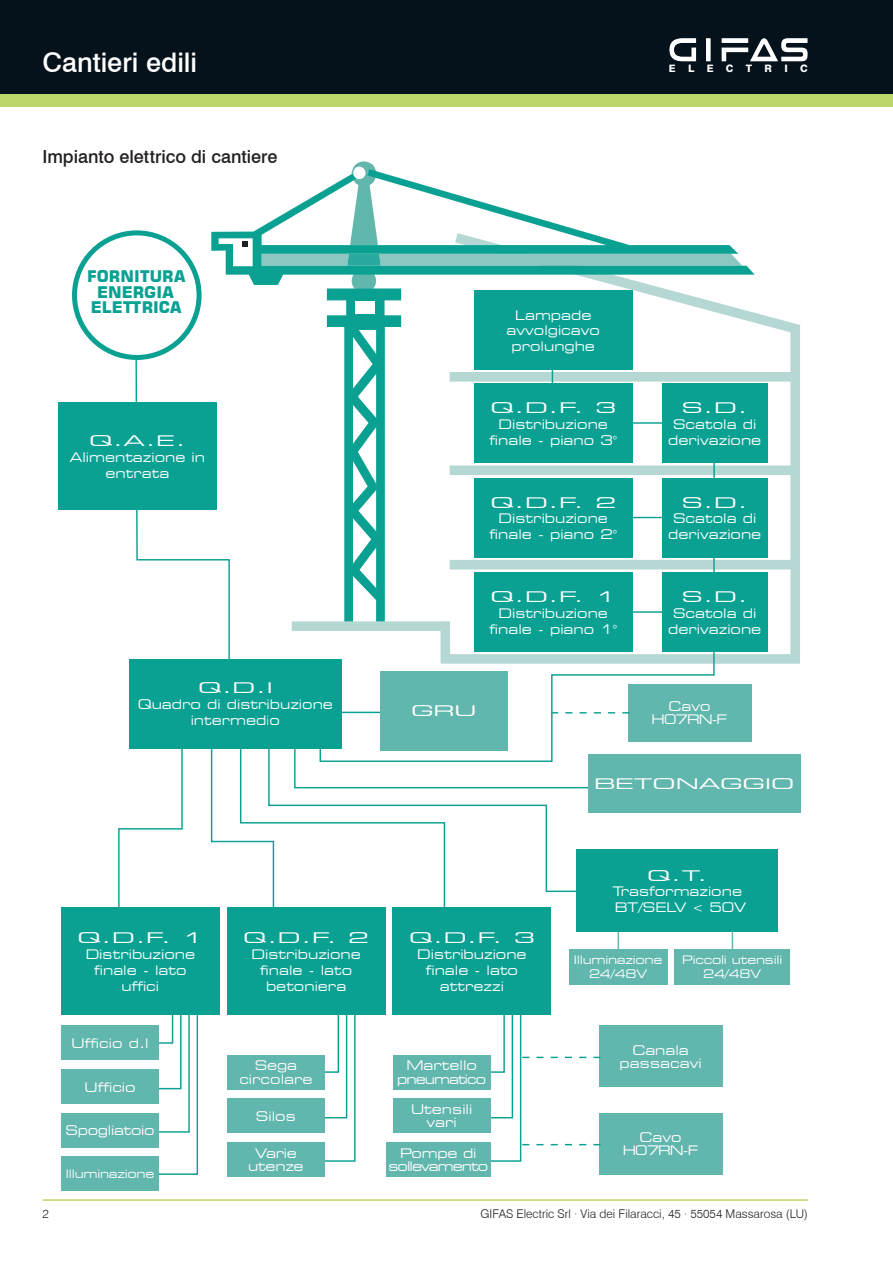
<style>
.page{position:relative;width:893px;height:1263px;background:#fff}
.page>*{position:absolute;margin:0;border:0;box-sizing:border-box;transform-origin:0 0}
.t1{font:500 27px "Swiss 721 BT";color:#fff}
.t2{font:500 18px "Swiss 721 BT";color:#231f20}
.t3{font:700 16.05px/15.8px "Square 721 BT";color:#0aa193;text-align:center}
.t4{font:expanded 14.55px "Square 721 BT";color:#fff;scale:1.5 1}
.t5{font:expanded 13.05px/15.8px "Square 721 BT";color:#fff;text-align:center}
.t6{font:expanded 13.05px/13px "Square 721 BT";letter-spacing:-.07em;color:#fff;text-align:center}
.t7{font:expanded 13.05px/13px "Square 721 BT";letter-spacing:-.02em;color:#fff;text-align:center}
.t8{font:expanded 13.05px/13px "Square 721 BT";letter-spacing:-.075em;color:#fff;text-align:center}
.t9{font:300 12px "Swiss 721 BT";color:#231f20}
.t10{font:expanded 11.7px/14px "Square 721 BT";letter-spacing:-.02em;color:#fff;text-align:center}
.t11{font:800 10.2px "Swiss 721 BT";letter-spacing:1.21em;color:#fff}
</style>
<div class="page">
<div style="left:0;top:89px;width:893px;height:17px;background:#bbd76a"></div>
<div style="left:0;top:0;width:893px;height:94px;background:#05111b"></div>
<hr style="left:43px;top:1199px;width:765px;height:2px;background:#bbd76a">
<svg style="left:669px;top:38px;width:27px;height:23px"></svg>
<svg style="left:722px;top:38px;width:85px;height:23px"></svg>
<svg style="left:706px;top:38px;width:5px;height:23px"></svg>
<hr style="left:706px;top:39px;width:4px;height:22px;background:#fff">
<svg style="left:211px;top:226px;width:51px;height:59px"></svg>
<svg style="left:219px;top:238px;width:34px;height:28px"></svg>
<svg style="left:262px;top:161px;width:538px;height:465px"></svg>
<div style="left:450px;top:654px;width:350px;height:10px;background:#b6d8d4"></div>
<div style="left:790px;top:325px;width:10px;height:332px;background:#b6d8d4"></div>
<div style="left:450px;top:560px;width:350px;height:9px;background:#b6d8d4"></div>
<div style="left:450px;top:465px;width:350px;height:10px;background:#b6d8d4"></div>
<div style="left:450px;top:372px;width:350px;height:10px;background:#b6d8d4"></div>
<div style="left:292px;top:621px;width:158px;height:10px;background:#b6d8d4"></div>
<svg style="left:319px;top:404px;width:397px;height:351px"></svg>
<svg style="left:618px;top:932px;width:1px;height:17px"></svg>
<hr style="left:331px;top:712px;width:54px;height:1px;background:#0aa193">
<svg style="left:135px;top:355px;width:95px;height:304px"></svg>
<svg style="left:117px;top:748px;width:66px;height:160px"></svg>
<svg style="left:153px;top:1015px;width:46px;height:160px"></svg>
<div style="left:61px;top:1025px;width:98px;height:35px;background:#61b6ad"></div>
<div style="left:61px;top:1069px;width:98px;height:35px;background:#61b6ad"></div>
<div style="left:61px;top:1113px;width:98px;height:34px;background:#61b6ad"></div>
<div style="left:61px;top:1156px;width:98px;height:35px;background:#61b6ad"></div>
<svg style="left:321px;top:1015px;width:35px;height:147px"></svg>
<div style="left:227px;top:1055px;width:98px;height:34px;background:#61b6ad"></div>
<div style="left:227px;top:1098px;width:98px;height:35px;background:#61b6ad"></div>
<div style="left:227px;top:1142px;width:98px;height:34px;background:#61b6ad"></div>
<div style="left:393px;top:1055px;width:97px;height:34px;background:#61b6ad"></div>
<div style="left:393px;top:1098px;width:97px;height:35px;background:#61b6ad"></div>
<div style="left:386px;top:1142px;width:104px;height:34px;background:#61b6ad"></div>
<div style="left:61px;top:908px;width:158px;height:107px;background:#0aa193"></div>
<div style="left:227px;top:908px;width:158px;height:107px;background:#0aa193"></div>
<div style="left:393px;top:908px;width:158px;height:107px;background:#0aa193"></div>
<div style="left:72px;top:230px;width:130px;height:130px;border:5px solid #0aa193;border-radius:50%"></div>
<svg style="left:210px;top:725px;width:382px;height:216px"></svg>
<div style="left:129px;top:659px;width:213px;height:89px;background:#0aa193"></div>
<div style="left:588px;top:755px;width:212px;height:58px;background:#61b6ad"></div>
<div style="left:380px;top:671px;width:128px;height:80px;background:#61b6ad"></div>
<div style="left:599px;top:1112px;width:123px;height:62px;background:#61b6ad"></div>
<div style="left:474px;top:384px;width:158px;height:79px;background:#0aa193"></div>
<div style="left:662px;top:384px;width:106px;height:79px;background:#0aa193"></div>
<hr style="left:631px;top:422px;width:36px;height:2px;background:#0aa193">
<div style="left:474px;top:478px;width:158px;height:79px;background:#0aa193"></div>
<div style="left:662px;top:478px;width:106px;height:79px;background:#0aa193"></div>
<hr style="left:631px;top:517px;width:36px;height:1px;background:#0aa193">
<div style="left:474px;top:573px;width:158px;height:79px;background:#0aa193"></div>
<div style="left:662px;top:573px;width:106px;height:79px;background:#0aa193"></div>
<hr style="left:631px;top:611px;width:36px;height:2px;background:#0aa193">
<div style="left:474px;top:291px;width:158px;height:79px;background:#0aa193"></div>
<hr style="left:552px;top:358px;width:1px;height:52px;background:#0aa193">
<div style="left:628px;top:684px;width:123px;height:57px;background:#61b6ad"></div>
<svg style="left:551px;top:712px;width:78px;height:2px"></svg>
<div style="left:599px;top:1025px;width:123px;height:62px;background:#61b6ad"></div>
<svg style="left:486px;top:1015px;width:115px;height:147px"></svg>
<div style="left:58px;top:403px;width:158px;height:107px;background:#0aa193"></div>
<div style="left:576px;top:849px;width:202px;height:83px;background:#0aa193"></div>
<svg style="left:267px;top:714px;width:310px;height:179px"></svg>
<div style="left:569px;top:949px;width:98px;height:35px;background:#61b6ad"></div>
<div style="left:674px;top:949px;width:116px;height:35px;background:#61b6ad"></div>
<svg style="left:732px;top:931px;width:1px;height:18px"></svg>
<h1 class="t1" style="left:43px;top:46px;width:156px">Cantieri edili</h1>
<h2 class="t2" style="left:43px;top:146px;width:237px">Impianto elettrico di cantiere</h2>
<p class="t11" style="left:669px;top:62px;width:141px">ELECTRIC</p>
<p class="t3" style="left:87px;top:268px;width:100px">FORNITURA<br>ENERGIA<br>ELETTRICA</p>
<p class="t4" style="left:89px;top:432px;width:66px">Q.A.E.</p>
<p class="t5" style="left:70px;top:449px;width:137px">Alimentazione in entrata</p>
<p class="t4" style="left:198px;top:679px;width:51px">Q.D.I</p>
<p class="t5" style="left:138px;top:696px;width:197px">Quadro di distribuzione intermedio</p>
<p class="t5" style="left:507px;top:307px;width:95px">Lampade avvolgicavo prolunghe</p>
<p class="t4" style="left:490px;top:399px;width:85px">Q.D.F. 3</p>
<p class="t5" style="left:489px;top:416px;width:129px">Distribuzione finale - piano 3°</p>
<p class="t4" style="left:490px;top:494px;width:85px">Q.D.F. 2</p>
<p class="t5" style="left:489px;top:511px;width:129px">Distribuzione finale - piano 2°</p>
<p class="t4" style="left:490px;top:588px;width:85px">Q.D.F. 1</p>
<p class="t5" style="left:489px;top:605px;width:129px">Distribuzione finale - piano 1°</p>
<p class="t4" style="left:682px;top:399px;width:45px">S.D.</p>
<p class="t5" style="left:668px;top:416px;width:95px">Scatola di derivazione</p>
<p class="t4" style="left:682px;top:494px;width:45px">S.D.</p>
<p class="t5" style="left:668px;top:511px;width:95px">Scatola di derivazione</p>
<p class="t4" style="left:682px;top:588px;width:45px">S.D.</p>
<p class="t5" style="left:668px;top:605px;width:95px">Scatola di derivazione</p>
<p class="t4" style="left:411px;top:702px;width:45px">GRU</p>
<p class="t6" style="left:652px;top:700px;width:77px">Cavo<br>H07RN-F</p>
<p class="t4" style="left:594px;top:775px;width:135px">BETONAGGIO</p>
<p class="t4" style="left:78px;top:929px;width:85px">Q.D.F. 1</p>
<p class="t5" style="left:86px;top:946px;width:111px">Distribuzione finale - lato uffici</p>
<p class="t5" style="left:72px;top:1035px;width:79px">Ufficio d.l</p>
<p class="t5" style="left:85px;top:1079px;width:53px">Ufficio</p>
<p class="t7" style="left:66px;top:1124px;width:91px">Spogliatoio</p>
<p class="t10" style="left:66px;top:1167px;width:90px">Illuminazione</p>
<p class="t4" style="left:243px;top:929px;width:85px">Q.D.F. 2</p>
<p class="t5" style="left:251px;top:946px;width:111px">Distribuzione finale - lato betoniera</p>
<p class="t4" style="left:409px;top:929px;width:85px">Q.D.F. 3</p>
<p class="t5" style="left:417px;top:946px;width:111px">Distribuzione finale - lato attrezzi</p>
<p class="t5" style="left:239px;top:1059px;width:75px;line-height:13px">Sega circolare</p>
<p class="t5" style="left:256px;top:1108px;width:41px">Silos</p>
<p class="t7" style="left:248px;top:1146px;width:57px">Varie utenze</p>
<p class="t6" style="left:397px;top:1059px;width:91px">Martello pneumatico</p>
<p class="t5" style="left:411px;top:1103px;width:63px;line-height:13px">Utensili vari</p>
<p class="t8" style="left:388px;top:1146px;width:101px">Pompe di sollevamento</p>
<p class="t4" style="left:647px;top:867px;width:42px">Q.T.</p>
<p class="t5" style="left:612px;top:884px;width:135px;text-align:left">Trasformazione<br>BT/SELV &lt; 50V</p>
<p class="t10" style="left:574px;top:953px;width:90px">Illuminazione<br>24/48V</p>
<p class="t10" style="left:682px;top:953px;width:102px">Piccoli utensili<br>24/48V</p>
<p class="t5" style="left:620px;top:1043px;width:84px;line-height:13px">Canala passacavi</p>
<p class="t6" style="left:623px;top:1131px;width:77px">Cavo<br>H07RN-F</p>
<p class="t9" style="left:43px;top:1207px;width:8px">2</p>
<p class="t9" style="left:481px;top:1207px;width:329px">GIFAS Electric Srl · Via dei Filaracci, 45 · 55054 Massarosa (LU)</p>
</div>
